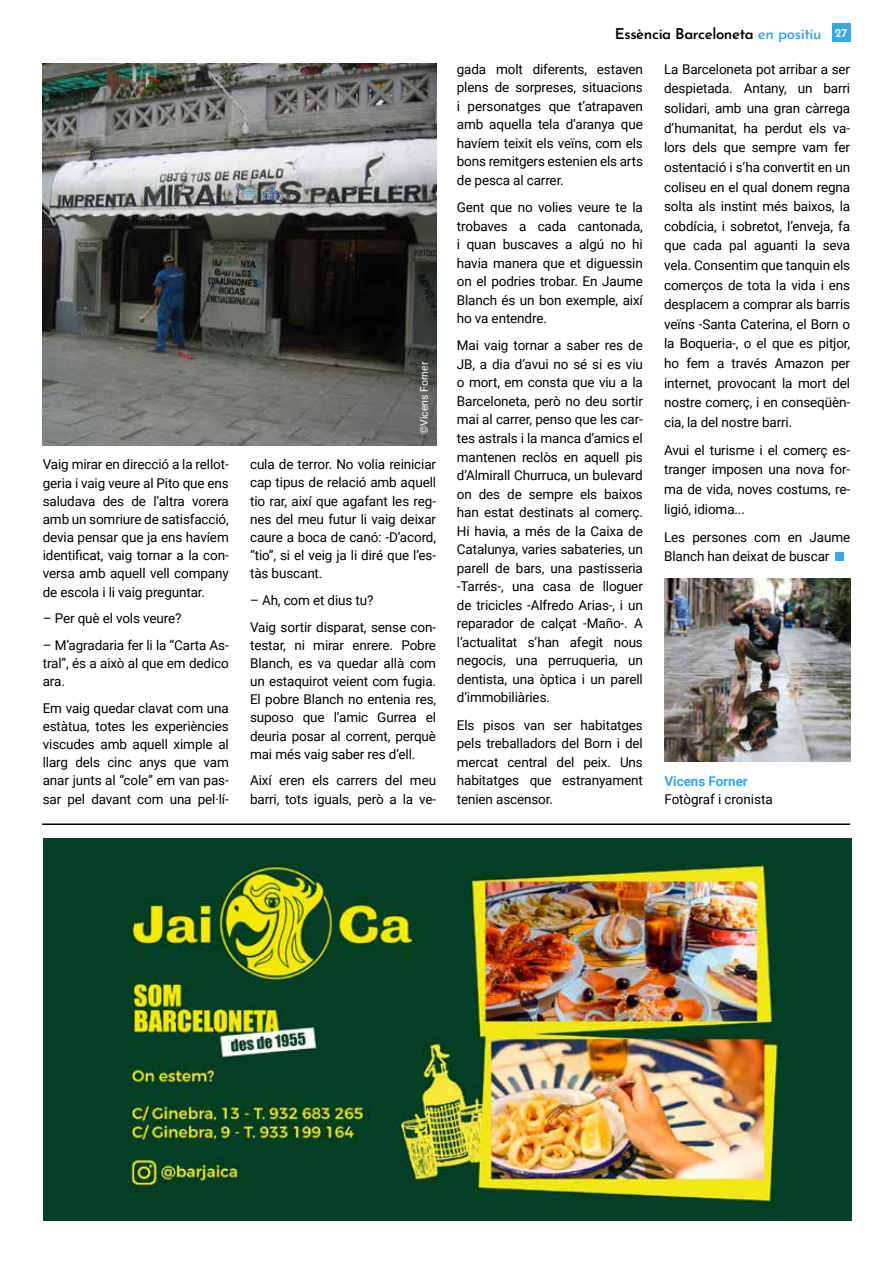
<style>
.page{position:relative;width:893px;height:1263px;background:#fff}
.page>*{position:absolute;margin:0;border:0;box-sizing:border-box;transform-origin:0 0}
.t1{font:600 15px "Josefin Sans";letter-spacing:-.025em;color:#000}
.t2{font:13.5px/18.6px "Roboto";letter-spacing:-.01em;color:#000;text-align:justify}
.t3{font:700 13.5px "Roboto";letter-spacing:-.005em;color:#36a9e1}
.t4{font:10.5px "Roboto";color:#fff}
.s1{color:#36a9e1}
.s2{font-size:12px;color:#fff}
</style>
<div class="page">
<div style="left:835px;top:552px;width:9px;height:9px;background:#36a9e1"></div>
<img style="left:664px;top:578px;width:186px;height:183px">
<img style="left:44px;top:839px;width:807px;height:381px">
<hr style="left:43px;top:823px;width:807px;height:2px;background:#000">
<img style="left:43px;top:64px;width:393px;height:381px">
<div style="left:832px;top:23px;width:18px;height:19px;background:#36a9e1"></div>
<p class="t2" style="left:43px;top:455px;width:188px;line-height:18.1px">Vaig mirar en direcció a la rellot&shy;geria i vaig veure al Pito que ens saludava des de l’altra vorera amb un somriure de satisfacció, devia pensar que ja ens havíem identificat, vaig tornar a la con&shy;versa amb aquell vell company de escola i li vaig preguntar.</p>
<p class="t2" style="left:43px;top:609px;width:140px">– Per què el vols veure?</p>
<p class="t2" style="left:43px;top:635px;width:188px;line-height:18.1px">– M’agradaria fer li la “Carta As&shy;tral”, és a això al que em dedico ara.</p>
<p class="t2" style="left:43px;top:698px;width:188px;line-height:18.1px">Em vaig quedar clavat com una estàtua, totes les experiències viscudes amb aquell ximple al llarg dels cinc anys que vam anar junts al “cole” em van pas&shy;sar pel davant com una pel·lí-</p>
<p class="t4" style="left:417px;top:434px;width:74px;rotate:-90deg">©Vicens Forner</p>
<p class="t2" style="left:250px;top:455px;width:188px;line-height:18.1px">cula de terror. No volia reiniciar cap tipus de relació amb aquell tio rar, així que agafant les reg&shy;nes del meu futur li vaig deixar caure a boca de canó: -D’acord, “tio”, si el veig ja li diré que l’es&shy;tàs buscant.</p>
<p class="t2" style="left:250px;top:586px;width:188px;line-height:26.7px">– Ah, com et dius tu?<br>Vaig sortir disparat, sense con-</p>
<p class="t2" style="left:250px;top:635px;width:188px;line-height:18.1px">testar, ni mirar enrere. Pobre Blanch, es va quedar allà com un estaquirot veient com fugia.<br>El pobre Blanch no entenia res, suposo que l’amic Gurrea el deuria posar al corrent, perquè mai més vaig saber res d’ell.</p>
<p class="t2" style="left:250px;top:771px;width:188px;line-height:18.1px">Així eren els carrers del meu barri, tots iguals, però a la ve-</p>
<p class="t1" style="left:615px;top:22px;width:234px">Essència Barceloneta <span class="s1">en positiu</span> <span class="s2">27</span></p>
<p class="t2" style="left:457px;top:59px;width:188px">gada molt diferents, estaven plens de sorpreses, situacions i personatges que t’atrapaven amb aquella tela d’aranya que havíem teixit els veïns, com els bons remitgers estenien els arts de pesca al carrer.</p>
<p class="t2" style="left:457px;top:197px;width:188px">Gent que no volies veure te la trobaves a cada cantonada, i quan buscaves a algú no hi havia manera que et diguessin on el podries trobar. En Jaume Blanch és un bon exemple, així ho va entendre.</p>
<p class="t2" style="left:457px;top:336px;width:188px">Mai vaig tornar a saber res de JB, a dia d’avui no sé si es viu o mort, em consta que viu a la Barceloneta, però no deu sortir mai al carrer, penso que les car&shy;tes astrals i la manca d’amics el mantenen reclòs en aquell pis d’Almirall Churruca, un bulevard on des de sempre els baixos han estat destinats al comerç.<br>Hi havia, a més de la Caixa de Catalunya, varies sabateries, un parell de bars, una pastisseria -Tarrés-, una casa de lloguer de tricicles -Alfredo Arias-, i un reparador de calçat -Maño-. A l’actualitat s’han afegit nous negocis, una perruqueria, un dentista, una òptica i un parell d’immobiliàries.</p>
<p class="t2" style="left:457px;top:715px;width:188px">Els pisos van ser habitatges pels treballadors del Born i del mercat central del peix. Uns habitatges que estranyament tenien ascensor.</p>
<p class="t2" style="left:664px;top:59px;width:188px;line-height:19.6px">La Barceloneta pot arribar a ser despietada. Antany, un barri solidari, amb una gran càrrega d’humanitat, ha perdut els va&shy;lors dels que sempre vam fer ostentació i s’ha convertit en un coliseu en el qual donem regna solta als instint més baixos, la cobdícia, i sobretot, l’enveja, fa que cada pal aguanti la seva vela. Consentim que tanquin els comerços de tota la vida i ens desplacem a comprar als barris veïns -Santa Caterina, el Born o la Boqueria-, o el que es pitjor, ho fem a través Amazon per internet, provocant la mort del nostre comerç, i en conseqüèn&shy;cia, la del nostre barri.</p>
<p class="t2" style="left:664px;top:440px;width:188px;line-height:19.6px">Avui el turisme i el comerç es&shy;tranger imposen una nova for&shy;ma de vida, noves costums, re&shy;ligió, idioma...</p>
<p class="t2" style="left:664px;top:527px;width:188px;line-height:19.6px">Les persones com en Jaume<br>Blanch han deixat de buscar</p>
<p class="t3" style="left:664px;top:771px;width:85px">Vicens Forner</p>
<p class="t2" style="left:664px;top:789px;width:110px">Fotògraf i cronista</p>
</div>
